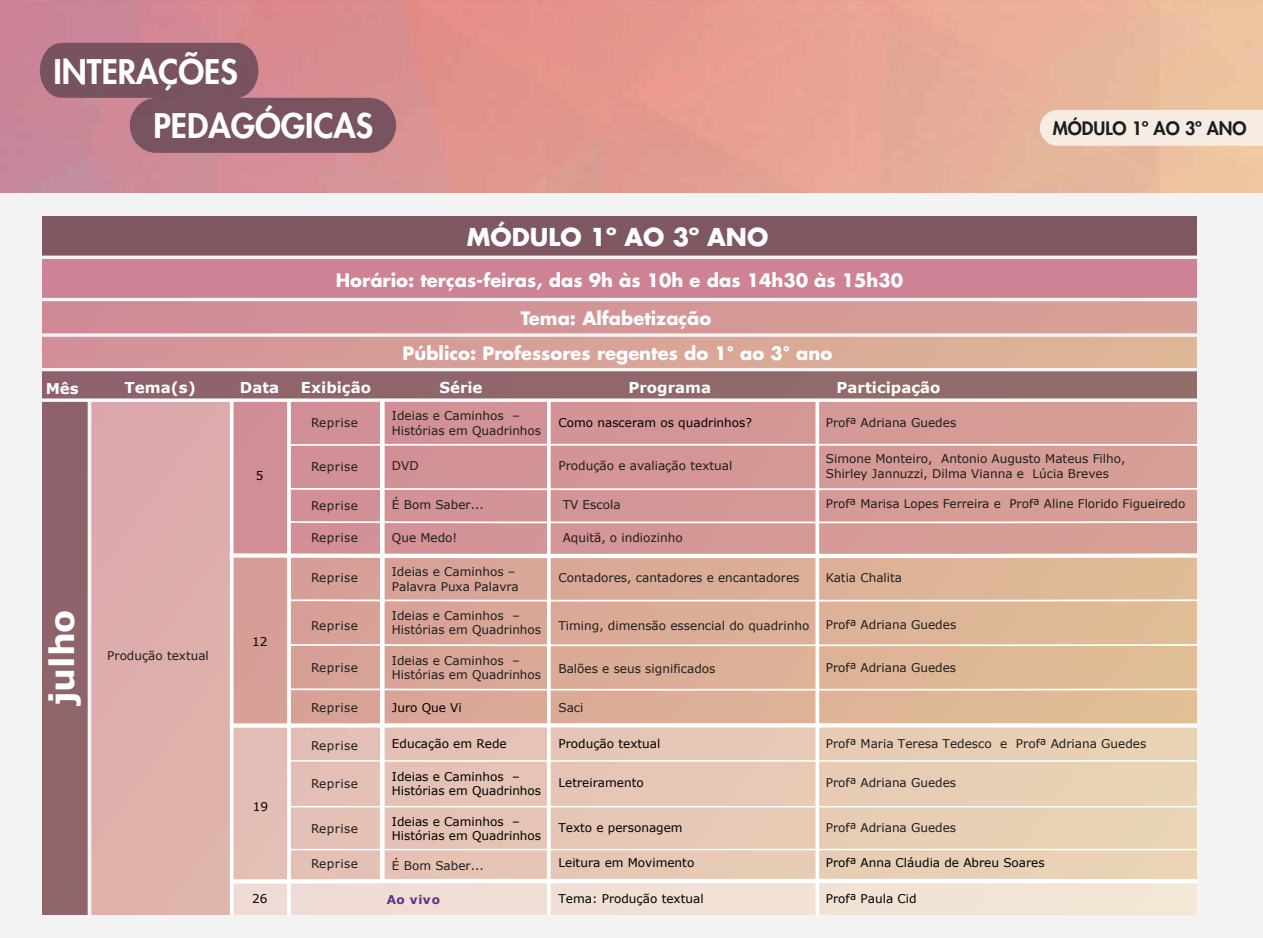
<style>
.page{position:relative;width:1263px;height:938px;background:#fff}
.page>*{position:absolute;margin:0;border:0;box-sizing:border-box;transform-origin:0 0}
.t1{font:700 33.6px "Verdana";color:#fff}
.t2{font:800 33px/54.2px "Futura Std";color:#fff}
.t3{font:700 24px "Futura Std";color:#fff}
.t4{font:700 18px/39px "Futura Std";color:#fff;text-align:center}
.t5{font:800 18px "Futura Std";color:#1d1e1c}
.t6{font:700 15px "Verdana";color:#fff}
.t7{font:12px/14.4px "Verdana";color:#1d1e1c}
.t8{font:12px/14.4px "Verdana";color:#000}
.t9{font:12px "Verdana";letter-spacing:.035em;color:#1d1e1c}
.t10{font:700 12px "Verdana";letter-spacing:.06em;color:#613187}
.t11{font:12px "Verdana";color:#010101}
</style>
<div class="page">
<div style="left:0;top:0;width:1263px;height:938px;background:linear-gradient(to right,#d28f98,#e1c296)"></div>
<img style="left:0;top:0;width:1263px;height:270px">
<div style="left:232px;top:725px;width:994px;height:156px;background:#e7c9b5"></div>
<div style="left:231px;top:401px;width:989px;height:156px;background:#d49796"></div>
<div style="left:1040px;top:110px;width:223px;height:36px;background:#f6ece3"></div>
<div style="left:43px;top:257px;width:1154px;height:41px;background:#ce8296"></div>
<svg style="left:41px;top:301px;width:1156px;height:31px;background:#d49697"></svg>
<div style="left:88px;top:400px;width:145px;height:516px;background:#deaeab"></div>
<div style="left:40px;top:371px;width:1187px;height:29px;background:#90676b"></div>
<div style="left:232px;top:881px;width:993px;height:34px;background:#f1e1d5"></div>
<div style="left:37px;top:401px;width:51px;height:537px;background:#8f646b"></div>
<svg style="left:291px;top:443px;width:906px;height:4px"></svg>
<div style="left:380px;top:402px;width:5px;height:479px;background:#fff"></div>
<svg style="left:815px;top:402px;width:4px;height:513px;fill:#fff"></svg>
<svg style="left:229px;top:721px;width:968px;height:14px"></svg>
<hr style="left:230px;top:401px;width:3px;height:514px;background:#fff">
<hr style="left:88px;top:400px;width:3px;height:515px;background:#f4f4f4">
<div style="left:0;top:193px;width:1263px;height:27px;background:#f3f3f3"></div>
<svg style="left:41px;top:333px;width:1156px;height:4px;fill:#f3f3f3"></svg>
<hr style="left:41px;top:298px;width:1171px;height:3px;background:#f4f4f4">
<svg style="left:41px;top:398px;width:1156px;height:4px;fill:#fff"></svg>
<div style="left:40px;top:216px;width:1163px;height:41px;background:#7f5761"></div>
<hr style="left:38px;top:256px;width:1172px;height:3px;background:#f4f4f4">
<svg style="left:229px;top:877px;width:968px;height:9px"></svg>
<svg style="left:40px;top:43px;width:356px;height:110px;background:#986671"></svg>
<hr style="left:38px;top:368px;width:1182px;height:3px;background:#f4f4f4">
<svg style="left:291px;top:487px;width:906px;height:3px"></svg>
<svg style="left:291px;top:598px;width:906px;height:4px"></svg>
<hr style="left:287px;top:401px;width:4px;height:514px;background:#fff">
<svg style="left:547px;top:400px;width:4px;height:515px;fill:#fff"></svg>
<svg style="left:290px;top:643px;width:907px;height:3px"></svg>
<hr style="left:289px;top:760px;width:914px;height:1px;background:#fff">
<hr style="left:289px;top:806px;width:912px;height:1px;background:#fff">
<hr style="left:289px;top:849px;width:919px;height:1px;background:#fff">
<svg style="left:229px;top:551px;width:968px;height:9px"></svg>
<svg style="left:290px;top:520px;width:907px;height:4px"></svg>
<svg style="left:290px;top:687px;width:907px;height:4px"></svg>
<div style="left:0;top:915px;width:1263px;height:23px;background:#f3f3f3"></div>
<div style="left:0;top:216px;width:41px;height:706px;background:#f3f3f3"></div>
<div style="left:1197px;top:213px;width:66px;height:725px;background:#f3f3f3"></div>
<h2 class="t2" style="left:154px;top:44px;width:221px;text-indent:-100px">INTERAÇÕES<br>PEDAGÓGICAS</h2>
<h3 class="t3" style="left:467px;top:221px;width:303px">MÓDULO 1º AO 3º ANO</h3>
<h3 class="t4" style="left:336px;top:260px;width:569px">Horário: terças-feiras, das 9h às 10h e das 14h30 às 15h30<br>Tema: Alfabetização</h3>
<p class="t6" style="left:46px;top:378px;width:35px">Mês</p>
<p class="t6" style="left:125px;top:376px;width:73px">Tema(s)</p>
<p class="t6" style="left:240px;top:377px;width:41px">Data</p>
<p class="t6" style="left:301px;top:377px;width:72px">Exibição</p>
<h3 class="t4" style="left:403px;top:334px;width:431px">Público: Professores regentes do 1° ao 3° ano</h3>
<p class="t6" style="left:439px;top:377px;width:45px">Série</p>
<p class="t6" style="left:628px;top:377px;width:84px">Programa</p>
<p class="t6" style="left:836px;top:377px;width:106px">Participação</p>
<h3 class="t5" style="left:1053px;top:117px;width:195px">MÓDULO 1º AO 3º ANO</h3>
<h1 class="t1" style="left:38px;top:705px;width:98px;rotate:-90deg">julho</h1>
<p class="t7" style="left:107px;top:648px;width:103px">Produção textual</p>
<p class="t8" style="left:256px;top:468px;width:9px">5</p>
<p class="t8" style="left:252px;top:634px;width:17px">12</p>
<p class="t11" style="left:253px;top:798px;width:17px">19</p>
<p class="t8" style="left:252px;top:891px;width:17px">26</p>
<p class="t9" style="left:311px;top:415px;width:48px">Reprise</p>
<p class="t9" style="left:311px;top:458px;width:48px">Reprise</p>
<p class="t7" style="left:392px;top:408px;width:151px">Ideias e Caminhos –<br>Histórias em Quadrinhos</p>
<p class="t8" style="left:558px;top:416px;width:195px">Como nasceram os quadrinhos?</p>
<p class="t7" style="left:392px;top:459px;width:28px">DVD</p>
<p class="t7" style="left:558px;top:459px;width:175px">Produção e avaliação textual</p>
<p class="t7" style="left:826px;top:451px;width:301px">Simone Monteiro, Antonio Augusto Mateus Filho,<br>Shirley Jannuzzi, Dilma Vianna e Lúcia Breves</p>
<p class="t7" style="left:826px;top:415px;width:132px">Profª Adriana Guedes</p>
<p class="t9" style="left:311px;top:497px;width:48px">Reprise</p>
<p class="t7" style="left:392px;top:498px;width:93px">É Bom Saber...</p>
<p class="t7" style="left:563px;top:497px;width:59px">TV Escola</p>
<p class="t9" style="left:311px;top:529px;width:48px">Reprise</p>
<p class="t7" style="left:392px;top:530px;width:67px">Que Medo!</p>
<p class="t7" style="left:563px;top:530px;width:122px">Aquitã, o indiozinho</p>
<p class="t9" style="left:311px;top:569px;width:48px">Reprise</p>
<p class="t7" style="left:392px;top:564px;width:128px">Ideias e Caminhos –<br>Palavra Puxa Palavra</p>
<p class="t7" style="left:558px;top:570px;width:243px">Contadores, cantadores e encantadores</p>
<p class="t7" style="left:392px;top:608px;width:151px">Ideias e Caminhos –<br>Histórias em Quadrinhos</p>
<p class="t7" style="left:392px;top:653px;width:151px">Ideias e Caminhos –<br>Histórias em Quadrinhos</p>
<p class="t9" style="left:311px;top:617px;width:48px">Reprise</p>
<p class="t7" style="left:558px;top:618px;width:252px">Timing, dimensão essencial do quadrinho</p>
<p class="t9" style="left:311px;top:659px;width:48px">Reprise</p>
<p class="t7" style="left:558px;top:661px;width:159px">Balões e seus significados</p>
<p class="t9" style="left:311px;top:699px;width:48px">Reprise</p>
<p class="t8" style="left:392px;top:700px;width:71px">Juro Que Vi</p>
<p class="t9" style="left:311px;top:737px;width:48px">Reprise</p>
<p class="t9" style="left:311px;top:775px;width:48px">Reprise</p>
<p class="t9" style="left:311px;top:821px;width:48px">Reprise</p>
<p class="t9" style="left:311px;top:856px;width:48px">Reprise</p>
<p class="t8" style="left:392px;top:736px;width:116px">Educação em Rede</p>
<p class="t8" style="left:392px;top:769px;width:151px">Ideias e Caminhos –<br>Histórias em Quadrinhos</p>
<p class="t8" style="left:392px;top:814px;width:151px">Ideias e Caminhos –<br>Histórias em Quadrinhos</p>
<p class="t7" style="left:392px;top:858px;width:93px">É Bom Saber...</p>
<p class="t10" style="left:387px;top:891px;width:55px">Ao vivo</p>
<p class="t7" style="left:558px;top:700px;width:27px">Saci</p>
<p class="t8" style="left:558px;top:736px;width:103px">Produção textual</p>
<p class="t8" style="left:558px;top:775px;width:87px">Letreiramento</p>
<p class="t8" style="left:558px;top:820px;width:126px">Texto e personagem</p>
<p class="t8" style="left:558px;top:855px;width:137px">Leitura em Movimento</p>
<p class="t8" style="left:558px;top:891px;width:147px">Tema: Produção textual</p>
<p class="t7" style="left:826px;top:496px;width:361px">Profª Marisa Lopes Ferreira e Profª Aline Florido Figueiredo</p>
<p class="t7" style="left:826px;top:570px;width:78px">Katia Chalita</p>
<p class="t7" style="left:826px;top:617px;width:132px">Profª Adriana Guedes</p>
<p class="t7" style="left:826px;top:660px;width:132px">Profª Adriana Guedes</p>
<p class="t7" style="left:826px;top:736px;width:322px">Profª Maria Teresa Tedesco e Profª Adriana Guedes</p>
<p class="t7" style="left:826px;top:775px;width:132px">Profª Adriana Guedes</p>
<p class="t7" style="left:826px;top:820px;width:132px">Profª Adriana Guedes</p>
<p class="t8" style="left:826px;top:855px;width:220px">Profª Anna Cláudia de Abreu Soares</p>
<p class="t8" style="left:826px;top:891px;width:92px">Profª Paula Cid</p>
</div>
